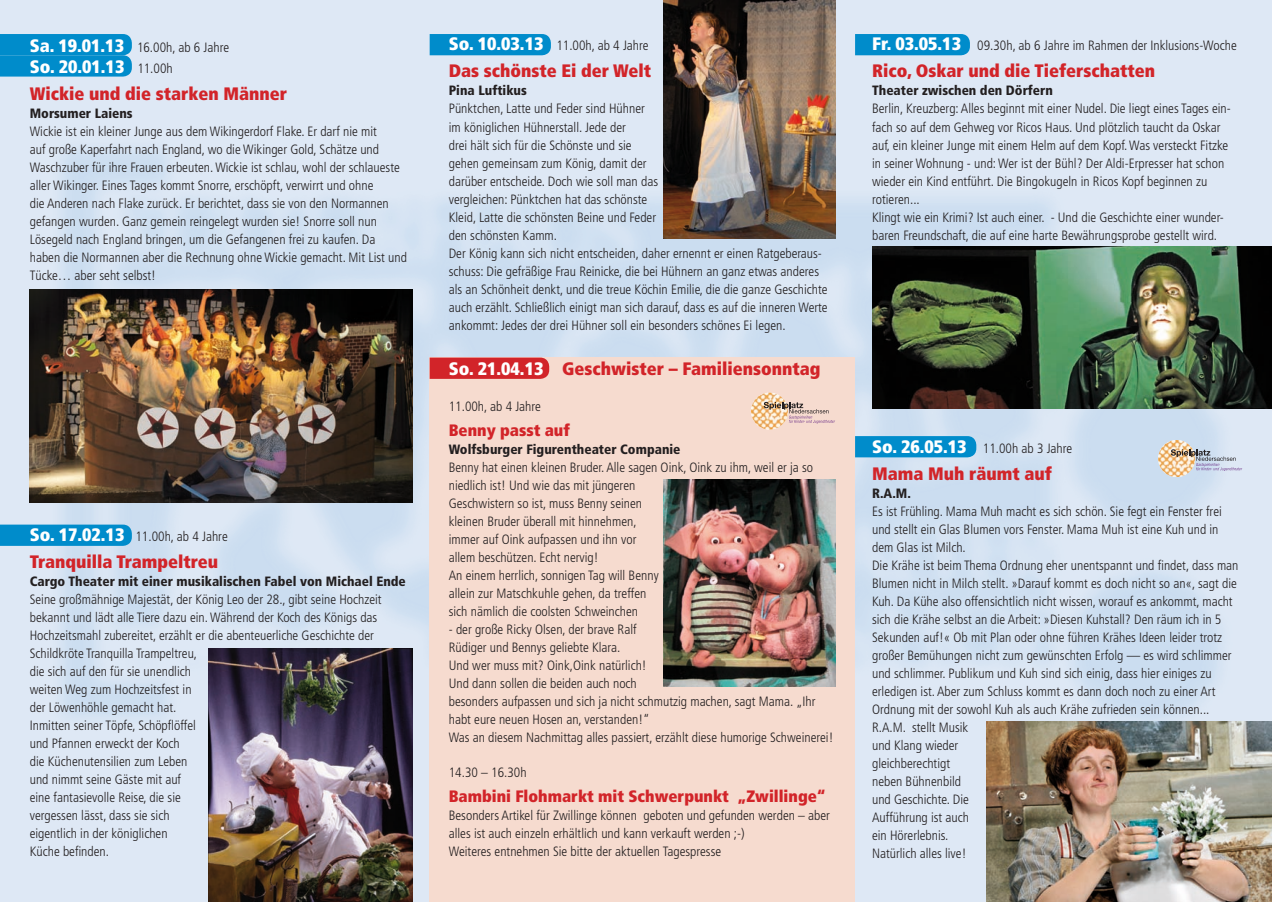
<style>
.page{position:relative;width:1272px;height:902px;background:#fff}
.page>*{position:absolute;margin:0;border:0;box-sizing:border-box;transform-origin:0 0}
.t1{font:900 condensed 18px "Frutiger";color:#d22429}
.t2{font:900 condensed 18px "Frutiger";color:#fff}
.t3{font:900 condensed 16.5px "Frutiger";color:#d22429}
.t4{font:300 condensed 13.5px/18px "Frutiger";color:#231f20}
.t5{font:900 condensed 13.5px "Frutiger";color:#231f20}
.s1{font-weight:900;font-size:18px;color:#fff}
.s2{font-weight:300;font-size:13.5px;color:#231f20}
.s3{color:#fff}
</style>
<div class="page">
<img style="left:0;top:0;width:1271px;height:901px">
<div style="left:429px;top:358px;width:426px;height:543px;background:#f6dbcf"></div>
<svg style="left:429px;top:357px;width:120px;height:22px;background:#d32d31"></svg>
<div style="left:0;top:34px;width:132px;height:43px;background:#008ccb"></div>
<svg style="left:0;top:524px;width:132px;height:22px;background:#098fcc"></svg>
<div style="left:429px;top:34px;width:122px;height:21px;background:#008ccb"></div>
<div style="left:855px;top:34px;width:114px;height:21px;background:#008ccb"></div>
<div style="left:855px;top:436px;width:121px;height:21px;background:#008ccb"></div>
<img style="left:751px;top:392px;width:37px;height:37px;border-radius:18px">
<svg style="left:763px;top:402px;width:72px;height:21px"></svg>
<img style="left:1158px;top:440px;width:37px;height:37px;border-radius:18px">
<svg style="left:1170px;top:449px;width:72px;height:22px;background:#c4c0bf"></svg>
<img style="left:30px;top:289px;width:382px;height:213px">
<img style="left:208px;top:648px;width:204px;height:253px">
<img style="left:663px;top:0;width:173px;height:238px">
<img style="left:663px;top:479px;width:173px;height:207px">
<img style="left:872px;top:246px;width:399px;height:162px">
<img style="left:986px;top:721px;width:285px;height:180px">
<p class="t4" style="left:30px;top:38px;width:201px"><span class="s1">Sa. 19.01.13</span> 16.00h, ab 6 Jahre</p>
<p class="t2" style="left:30px;top:55px;width:144px">So. 20.01.13 <span class="s2">11.00h</span></p>
<p class="t1" style="left:30px;top:82px;width:259px">Wickie und die starken Männer</p>
<p class="t5" style="left:30px;top:105px;width:104px">Morsumer Laiens</p>
<p class="t4" style="left:30px;top:122px;width:378px">Wickie ist ein kleiner Junge aus dem Wikingerdorf Flake. Er darf nie mit<br>auf große Kaperfahrt nach England, wo die Wikinger Gold, Schätze und Waschzuber für ihre Frauen erbeuten. Wickie ist schlau, wohl der schlaueste aller Wikinger. Eines Tages kommt Snorre, erschöpft, verwirrt und ohne<br>die Anderen nach Flake zurück. Er berichtet, dass sie von den Normannen gefangen wurden. Ganz gemein reingelegt wurden sie! Snorre soll nun Lösegeld nach England bringen, um die Gefangenen frei zu kaufen. Da haben die Normannen aber die Rechnung ohne Wickie gemacht. Mit List und Tücke… aber seht selbst!</p>
<p class="t4" style="left:30px;top:527px;width:199px"><span class="s1">So. 17.02.13</span> 11.00h, ab 4 Jahre</p>
<p class="t1" style="left:30px;top:550px;width:190px">Tranquilla Trampeltreu</p>
<p class="t5" style="left:30px;top:573px;width:377px">Cargo Theater mit einer musikalischen Fabel von Michael Ende</p>
<p class="t4" style="left:30px;top:590px;width:353px">Seine großmähnige Majestät, der König Leo der 28., gibt seine Hochzeit bekannt und lädt alle Tiere dazu ein. Während der Koch des Königs das Hochzeitsmahl zubereitet, erzählt er die abenteuerliche Geschichte der Schildkröte Tranquilla Trampeltreu,<br>die sich auf den für sie unendlich<br>weiten Weg zum Hochzeitsfest in<br>der Löwenhöhle gemacht hat.</p>
<p class="t4" style="left:30px;top:716px;width:168px">Inmitten seiner Töpfe, Schöpflöffel und Pfannen erweckt der Koch die Küchenutensilien zum Leben und nimmt seine Gäste mit auf eine fantasievolle Reise, die sie vergessen lässt, dass sie sich eigentlich in der königlichen<br>Küche befinden.</p>
<p class="t4" style="left:449px;top:37px;width:201px"><span class="s1">So. 10.03.13</span> 11.00h, ab 4 Jahre</p>
<p class="t1" style="left:449px;top:60px;width:204px">Das schönste Ei der Welt</p>
<p class="t5" style="left:449px;top:83px;width:80px">Pina Luftikus</p>
<p class="t4" style="left:449px;top:100px;width:211px">Pünktchen, Latte und Feder sind Hühner im königlichen Hühnerstall. Jede der<br>drei hält sich für die Schönste und sie gehen gemeinsam zum König, damit der darüber entscheide. Doch wie soll man das vergleichen: Pünktchen hat das schönste Kleid, Latte die schönsten Beine und Feder den schönsten Kamm.</p>
<p class="t4" style="left:449px;top:244px;width:380px">Der König kann sich nicht entscheiden, daher ernennt er einen Ratgeberaus&shy;schuss: Die gefräßige Frau Reinicke, die bei Hühnern an ganz etwas anderes als an Schönheit denkt, und die treue Köchin Emilie, die die ganze Geschichte auch erzählt. Schließlich einigt man sich darauf, dass es auf die inneren Werte ankommt: Jedes der drei Hühner soll ein besonders schönes Ei legen.</p>
<p class="t1" style="left:449px;top:357px;width:373px"><span class="s3">So. 21.04.13</span> Geschwister – Familiensonntag</p>
<p class="t4" style="left:449px;top:397px;width:94px">11.00h, ab 4 Jahre</p>
<p class="t3" style="left:449px;top:420px;width:122px">Benny passt auf</p>
<p class="t5" style="left:449px;top:441px;width:233px">Wolfsburger Figurentheater Companie</p>
<p class="t4" style="left:449px;top:458px;width:366px">Benny hat einen kleinen Bruder. Alle sagen Oink, Oink zu ihm, weil er ja so niedlich ist! Und wie das mit jüngeren<br>Geschwistern so ist, muss Benny seinen<br>kleinen Bruder überall mit hinnehmen,<br>immer auf Oink aufpassen und ihn vor<br>allem beschützen. Echt nervig!</p>
<p class="t4" style="left:449px;top:566px;width:211px">An einem herrlich, sonnigen Tag will Benny allein zur Matschkuhle gehen, da treffen sich nämlich die coolsten Schweinchen</p>
<p class="t4" style="left:449px;top:620px;width:189px">- der große Ricky Olsen, der brave Ralf<br>Rüdiger und Bennys geliebte Klara.</p>
<p class="t4" style="left:449px;top:656px;width:368px">Und wer muss mit? Oink,Oink natürlich!<br>Und dann sollen die beiden auch noch<br>besonders aufpassen und sich ja nicht schmutzig machen, sagt Mama. „Ihr habt eure neuen Hosen an, verstanden!“</p>
<p class="t4" style="left:449px;top:728px;width:386px">Was an diesem Nachmittag alles passiert, erzählt diese humorige Schweinerei!</p>
<p class="t4" style="left:449px;top:763px;width:79px">14.30 – 16.30h</p>
<p class="t3" style="left:449px;top:786px;width:378px">Bambini Flohmarkt mit Schwerpunkt „Zwillinge“</p>
<p class="t4" style="left:449px;top:806px;width:382px">Besonders Artikel für Zwillinge können geboten und gefunden werden – aber alles ist auch einzeln erhältlich und kann verkauft werden ;-)</p>
<p class="t4" style="left:449px;top:842px;width:274px">Weiteres entnehmen Sie bitte der aktuellen Tagespresse</p>
<p class="t4" style="left:872px;top:37px;width:366px"><span class="s1">Fr. 03.05.13</span> 09.30h, ab 6 Jahre im Rahmen der Inklusions-Woche</p>
<p class="t1" style="left:872px;top:60px;width:284px">Rico, Oskar und die Tieferschatten</p>
<p class="t5" style="left:872px;top:83px;width:182px">Theater zwischen den Dörfern</p>
<p class="t4" style="left:872px;top:100px;width:360px">Berlin, Kreuzberg: Alles beginnt mit einer Nudel. Die liegt eines Tages ein&shy;fach so auf dem Gehweg vor Ricos Haus. Und plötzlich taucht da Oskar auf, ein kleiner Junge mit einem Helm auf dem Kopf. Was versteckt Fitzke in seiner Wohnung - und: Wer ist der Bühl? Der Aldi-Erpresser hat schon wieder ein Kind entführt. Die Bingokugeln in Ricos Kopf beginnen zu rotieren...</p>
<p class="t4" style="left:872px;top:208px;width:353px">Klingt wie ein Krimi? Ist auch einer. - Und die Geschichte einer wunder&shy;baren Freundschaft, die auf eine harte Bewährungsprobe gestellt wird.</p>
<p class="t4" style="left:872px;top:439px;width:202px"><span class="s1">So. 26.05.13</span> 11.00h ab 3 Jahre</p>
<p class="t1" style="left:872px;top:462px;width:181px">Mama Muh räumt auf</p>
<p class="t5" style="left:872px;top:485px;width:40px">R.A.M.</p>
<p class="t4" style="left:872px;top:502px;width:351px">Es ist Frühling. Mama Muh macht es sich schön. Sie fegt ein Fenster frei und stellt ein Glas Blumen vors Fenster. Mama Muh ist eine Kuh und in dem Glas ist Milch.</p>
<p class="t4" style="left:872px;top:556px;width:368px">Die Krähe ist beim Thema Ordnung eher unentspannt und findet, dass man Blumen nicht in Milch stellt. »Darauf kommt es doch nicht so an«, sagt die Kuh. Da Kühe also offensichtlich nicht wissen, worauf es ankommt, macht sich die Krähe selbst an die Arbeit: »Diesen Kuhstall? Den räum ich in 5<br>Sekunden auf!« Ob mit Plan oder ohne führen Krähes Ideen leider trotz großer Bemühungen nicht zum gewünschten Erfolg — es wird schlimmer und schlimmer. Publikum und Kuh sind sich einig, dass hier einiges zu erledigen ist. Aber zum Schluss kommt es dann doch noch zu einer Art Ordnung mit der sowohl Kuh als auch Krähe zufrieden sein können...</p>
<p class="t4" style="left:872px;top:718px;width:98px">R.A.M. stellt Musik und Klang wieder gleichberechtigt neben Bühnenbild und Geschichte. Die<br>Aufführung ist auch ein Hörerlebnis.<br>Natürlich alles live!</p>
</div>
